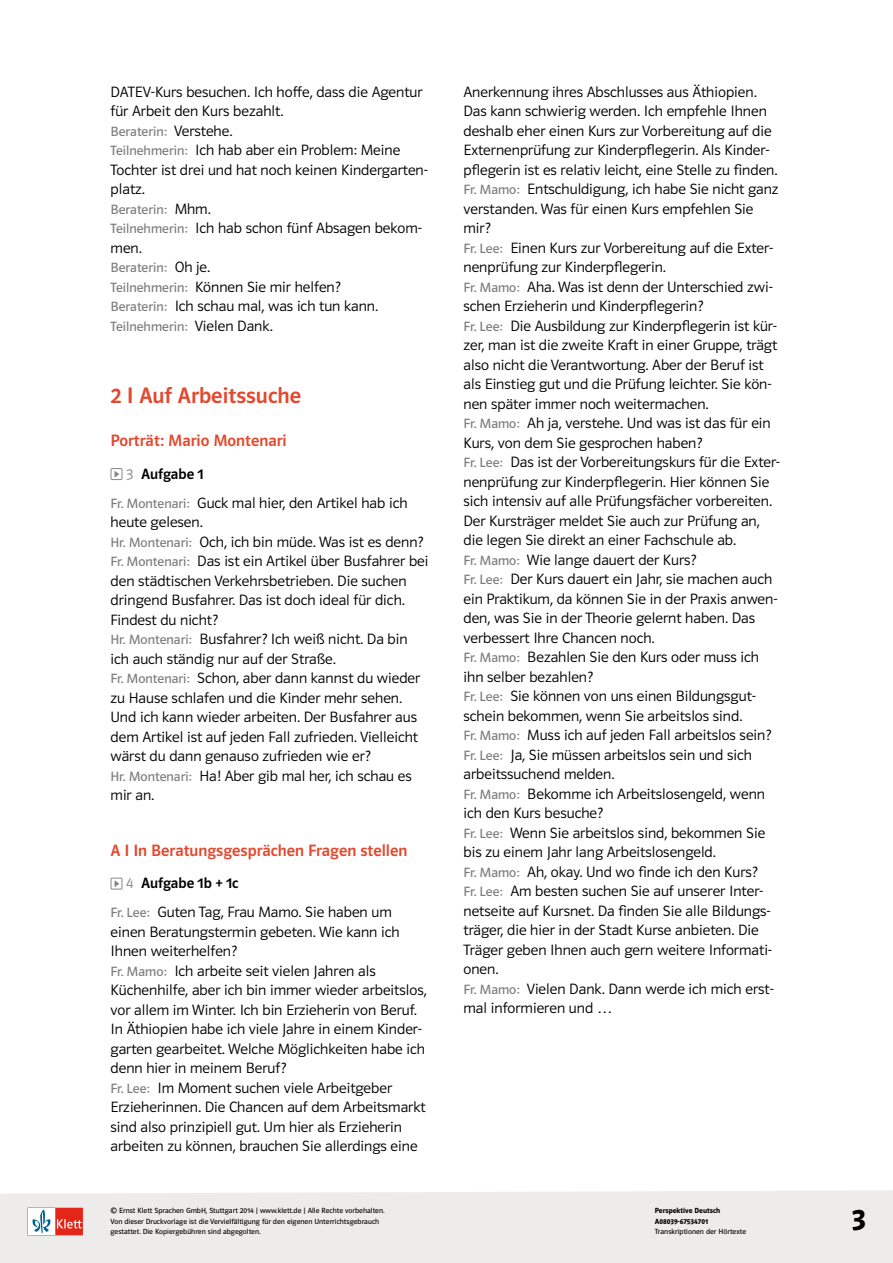
<style>
.page{position:relative;width:893px;height:1263px;background:#fff}
.page>*{position:absolute;margin:0;border:0;box-sizing:border-box;transform-origin:0 0}
.t1{font:30px "Polo ST11 K Hfett";color:#000}
.esf_loesung_lektion{font:22.5px "Polo ST11 K Krftg";color:#e2492f}
.esf_loesungen_lektio{font:16.5px "Polo ST11 K Krftg";color:#e2492f}
.esf_loesungen_dialog{font:15px/19.5px "Polo ST11 K Leicht";color:#000}
.esf_loesung_aufg{font:15px "Polo ST11 K Krftg";color:#000}
.esf_loesungen_dialog-2{font:13.5px "Polo ST11 K Buch";color:#7b7c7e}
.t2{font:7.5px/10.1px "Polo ST11 K Buch";color:#000}
.t3{font:7.5px/10.1px "Polo ST11 K Hfett";color:#000}
.s1{font-family:"Polo ST11 K Leicht";font-size:15px;color:#000}
.s2{font-family:"Polo ST11 K Buch";font-size:13.5px;color:#7b7c7e}
.s3{font-family:"Polo ST11 K Leicht";color:#898788}
</style>
<div class="page">
<div style="left:0;top:1190px;width:893px;height:73px;background:#edeceb"></div>
<svg style="left:28px;top:1208px;width:55px;height:27px"></svg>
<svg style="left:115px;top:471px;width:4px;height:7px"></svg>
<div style="left:111px;top:468px;width:11px;height:12px;border:1px solid #898788"></div>
<svg style="left:115px;top:880px;width:4px;height:7px"></svg>
<div style="left:111px;top:878px;width:11px;height:11px;border:1px solid #898788"></div>
<p class="esf_loesungen_dialog" style="left:111px;top:82px;width:314px">DATEV-Kurs besuchen. Ich hoffe, dass die Agentur für Arbeit den Kurs bezahlt.</p>
<p class="esf_loesungen_dialog-2" style="left:111px;top:124px;width:123px">Beraterin: <span class="s1">Verstehe.</span></p>
<p class="esf_loesungen_dialog" style="left:111px;top:141px;width:319px"><span class="s2">Teilnehmerin:</span> Ich hab aber ein Problem: Meine<br>Tochter ist drei und hat noch keinen Kindergarten&shy;platz.</p>
<p class="esf_loesungen_dialog-2" style="left:111px;top:202px;width:102px">Beraterin: <span class="s1">Mhm.</span></p>
<p class="esf_loesungen_dialog" style="left:111px;top:219px;width:313px"><span class="s2">Teilnehmerin:</span> Ich hab schon fünf Absagen bekom&shy;men.</p>
<p class="esf_loesungen_dialog-2" style="left:111px;top:260px;width:101px">Beraterin: <span class="s1">Oh je.</span></p>
<p class="esf_loesungen_dialog" style="left:111px;top:277px;width:232px"><span class="s2">Teilnehmerin:</span> Können Sie mir helfen?</p>
<p class="esf_loesungen_dialog" style="left:111px;top:297px;width:269px"><span class="s2">Beraterin:</span> Ich schau mal, was ich tun kann.</p>
<p class="esf_loesungen_dialog-2" style="left:111px;top:319px;width:164px">Teilnehmerin: <span class="s1">Vielen Dank.</span></p>
<p class="esf_loesung_lektion" style="left:111px;top:383px;width:192px">2 I Auf Arbeitssuche</p>
<p class="esf_loesungen_lektio" style="left:111px;top:432px;width:178px">Porträt: Mario Montenari</p>
<p class="esf_loesung_aufg" style="left:126px;top:465px;width:79px"><span class="s3">3</span> Aufgabe 1</p>
<p class="esf_loesungen_dialog" style="left:111px;top:493px;width:298px"><span class="s2">Fr. Montenari:</span> Guck mal hier, den Artikel hab ich heute gelesen.</p>
<p class="esf_loesungen_dialog" style="left:111px;top:532px;width:314px"><span class="s2">Hr. Montenari:</span> Och, ich bin müde. Was ist es denn?</p>
<p class="esf_loesungen_dialog" style="left:111px;top:552px;width:319px"><span class="s2">Fr. Montenari:</span> Das ist ein Artikel über Busfahrer bei den städtischen Verkehrsbetrieben. Die suchen dringend Busfahrer. Das ist doch ideal für dich.<br>Findest du nicht?</p>
<p class="esf_loesungen_dialog" style="left:111px;top:630px;width:299px"><span class="s2">Hr. Montenari:</span> Busfahrer? Ich weiß nicht. Da bin ich auch ständig nur auf der Straße.</p>
<p class="esf_loesungen_dialog" style="left:111px;top:669px;width:311px"><span class="s2">Fr. Montenari:</span> Schon, aber dann kannst du wieder zu Hause schlafen und die Kinder mehr sehen.<br>Und ich kann wieder arbeiten. Der Busfahrer aus dem Artikel ist auf jeden Fall zufrieden. Vielleicht wärst du dann genauso zufrieden wie er?</p>
<p class="esf_loesungen_dialog" style="left:111px;top:766px;width:303px"><span class="s2">Hr. Montenari:</span> Ha! Aber gib mal her, ich schau es mir an.</p>
<p class="esf_loesungen_lektio" style="left:111px;top:841px;width:298px">A I In Beratungsgesprächen Fragen stellen</p>
<p class="esf_loesung_aufg" style="left:126px;top:875px;width:114px"><span class="s3">4</span> Aufgabe 1b + 1c</p>
<p class="esf_loesungen_dialog" style="left:111px;top:903px;width:291px"><span class="s2">Fr. Lee:</span> Guten Tag, Frau Mamo. Sie haben um einen Beratungstermin gebeten. Wie kann ich<br>Ihnen weiterhelfen?</p>
<p class="esf_loesungen_dialog" style="left:111px;top:961px;width:318px"><span class="s2">Fr. Mamo:</span> Ich arbeite seit vielen Jahren als Küchenhilfe, aber ich bin immer wieder arbeitslos, vor allem im Winter. Ich bin Erzieherin von Beruf.<br>In Äthiopien habe ich viele Jahre in einem Kinder&shy;garten gearbeitet. Welche Möglichkeiten habe ich denn hier in meinem Beruf?</p>
<p class="esf_loesungen_dialog" style="left:111px;top:1078px;width:317px"><span class="s2">Fr. Lee:</span> Im Moment suchen viele Arbeitgeber Erzieherinnen. Die Chancen auf dem Arbeitsmarkt sind also prinzipiell gut. Um hier als Erzieherin arbeiten zu können, brauchen Sie allerdings eine</p>
<p class="t2" style="left:111px;top:1206px;width:276px">© Ernst Klett Sprachen GmbH, Stuttgart 2014 | www.klett.de | Alle Rechte vorbehalten.<br>Von dieser Druckvorlage ist die Vervielfältigung für den eigenen Unterrichtsgebrauch gestattet. Die Kopiergebühren sind abgegolten.</p>
<p class="esf_loesungen_dialog" style="left:463px;top:82px;width:316px">Anerkennung ihres Abschlusses aus Äthiopien.<br>Das kann schwierig werden. Ich empfehle Ihnen deshalb eher einen Kurs zur Vorbereitung auf die Externenprüfung zur Kinderpflegerin. Als Kinder&shy;pflegerin ist es relativ leicht, eine Stelle zu finden.</p>
<p class="esf_loesungen_dialog" style="left:463px;top:180px;width:317px"><span class="s2">Fr. Mamo:</span> Entschuldigung, ich habe Sie nicht ganz verstanden. Was für einen Kurs empfehlen Sie mir?</p>
<p class="esf_loesungen_dialog" style="left:463px;top:238px;width:311px"><span class="s2">Fr. Lee:</span> Einen Kurs zur Vorbereitung auf die Exter&shy;nenprüfung zur Kinderpflegerin.</p>
<p class="esf_loesungen_dialog" style="left:463px;top:277px;width:311px"><span class="s2">Fr. Mamo:</span> Aha. Was ist denn der Unterschied zwi&shy;schen Erzieherin und Kinderpflegerin?</p>
<p class="esf_loesungen_dialog" style="left:463px;top:316px;width:315px"><span class="s2">Fr. Lee:</span> Die Ausbildung zur Kinderpflegerin ist kür&shy;zer, man ist die zweite Kraft in einer Gruppe, trägt also nicht die Verantwortung. Aber der Beruf ist als Einstieg gut und die Prüfung leichter. Sie kön&shy;nen später immer noch weitermachen.</p>
<p class="esf_loesungen_dialog" style="left:463px;top:414px;width:309px"><span class="s2">Fr. Mamo:</span> Ah ja, verstehe. Und was ist das für ein<br>Kurs, von dem Sie gesprochen haben?</p>
<p class="esf_loesungen_dialog" style="left:463px;top:453px;width:318px"><span class="s2">Fr. Lee:</span> Das ist der Vorbereitungskurs für die Exter&shy;nenprüfung zur Kinderpflegerin. Hier können Sie sich intensiv auf alle Prüfungsfächer vorbereiten.<br>Der Kursträger meldet Sie auch zur Prüfung an, die legen Sie direkt an einer Fachschule ab.</p>
<p class="esf_loesungen_dialog" style="left:463px;top:550px;width:234px"><span class="s2">Fr. Mamo:</span> Wie lange dauert der Kurs?</p>
<p class="esf_loesungen_dialog" style="left:463px;top:570px;width:316px"><span class="s2">Fr. Lee:</span> Der Kurs dauert ein Jahr, sie machen auch ein Praktikum, da können Sie in der Praxis anwen&shy;den, was Sie in der Theorie gelernt haben. Das verbessert Ihre Chancen noch.</p>
<p class="esf_loesungen_dialog" style="left:463px;top:648px;width:297px"><span class="s2">Fr. Mamo:</span> Bezahlen Sie den Kurs oder muss ich ihn selber bezahlen?</p>
<p class="esf_loesungen_dialog" style="left:463px;top:687px;width:294px"><span class="s2">Fr. Lee:</span> Sie können von uns einen Bildungsgut&shy;schein bekommen, wenn Sie arbeitslos sind.</p>
<p class="esf_loesungen_dialog" style="left:463px;top:726px;width:309px"><span class="s2">Fr. Mamo:</span> Muss ich auf jeden Fall arbeitslos sein?</p>
<p class="esf_loesungen_dialog" style="left:463px;top:745px;width:290px"><span class="s2">Fr. Lee:</span> Ja, Sie müssen arbeitslos sein und sich arbeitssuchend melden.</p>
<p class="esf_loesungen_dialog" style="left:463px;top:784px;width:303px"><span class="s2">Fr. Mamo:</span> Bekomme ich Arbeitslosengeld, wenn ich den Kurs besuche?</p>
<p class="esf_loesungen_dialog" style="left:463px;top:823px;width:303px"><span class="s2">Fr. Lee:</span> Wenn Sie arbeitslos sind, bekommen Sie bis zu einem Jahr lang Arbeitslosengeld.</p>
<p class="esf_loesungen_dialog" style="left:463px;top:862px;width:296px"><span class="s2">Fr. Mamo:</span> Ah, okay. Und wo finde ich den Kurs?</p>
<p class="esf_loesungen_dialog" style="left:463px;top:882px;width:310px"><span class="s2">Fr. Lee:</span> Am besten suchen Sie auf unserer Inter&shy;netseite auf Kursnet. Da finden Sie alle Bildungs&shy;träger, die hier in der Stadt Kurse anbieten. Die Träger geben Ihnen auch gern weitere Informati&shy;onen.</p>
<p class="esf_loesungen_dialog" style="left:463px;top:979px;width:312px"><span class="s2">Fr. Mamo:</span> Vielen Dank. Dann werde ich mich erst&shy;mal informieren und …</p>
<p class="t3" style="left:655px;top:1206px;width:67px">Perspektive Deutsch<br>A08039-67534701</p>
<p class="t2" style="left:655px;top:1226px;width:93px">Transkriptionen der Hörtexte</p>
<h1 class="t1" style="left:852px;top:1202px;width:16px">3</h1>
</div>
